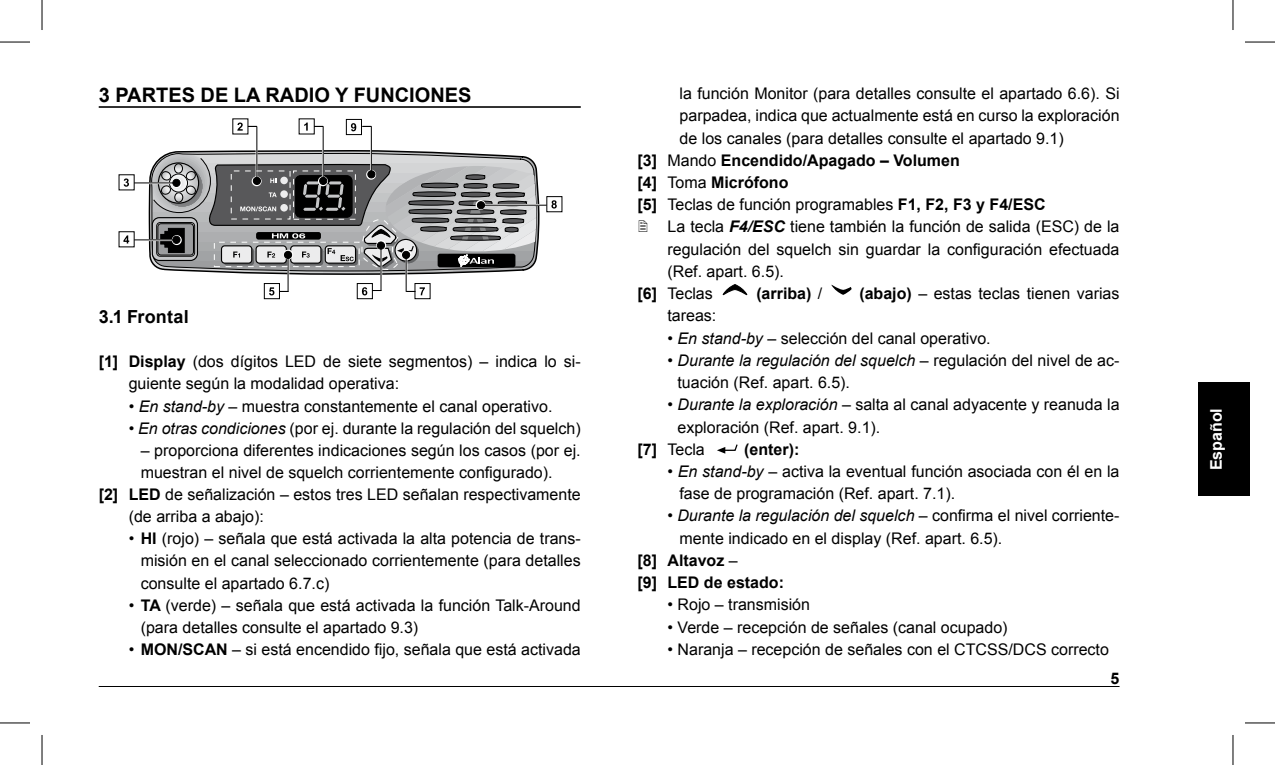
<style>
.page{position:relative;width:1275px;height:765px;background:#fff}
.page>*{position:absolute;margin:0;border:0;box-sizing:border-box;transform-origin:0 0}
.t1{font:700 20px "Arial";color:#000}
.t2{font:700 18px "Arial";color:#000}
.t3{font:16px/22px "Arial";color:#000}
.t4{font:700 16px "Arial";color:#000}
.t5{font:italic 16px "Arial";color:#000}
.t6{font:700 16px "Arial";color:#fff}
.s1{font-weight:700}
.s2{font-style:italic}
.s3{font-weight:400}
.s4{font-weight:700;font-style:italic}
.s5{font-style:normal}
</style>
<div class="page">
<div style="left:1199px;top:382px;width:51px;height:114px;background:#000"></div>
<hr style="left:99px;top:685px;width:1020px;height:1px;background:#000">
<hr style="left:99px;top:106px;width:482px;height:2px;background:#000">
<svg style="left:722px;top:284px;width:26px;height:12px"></svg>
<svg style="left:831px;top:284px;width:20px;height:11px"></svg>
<svg style="left:717px;top:444px;width:21px;height:9px"></svg>
<svg style="left:124px;top:178px;width:5px;height:9px"></svg>
<div style="left:346px;top:119px;width:16px;height:16px;border:1px solid #000"></div>
<svg style="left:351px;top:123px;width:5px;height:8px"></svg>
<svg style="left:148px;top:149px;width:392px;height:151px"></svg>
<hr style="left:322px;top:126px;width:2px;height:55px;background:#fff">
<svg style="left:304px;top:122px;width:4px;height:9px"></svg>
<hr style="left:323px;top:126px;width:1px;height:55px;background:#000">
<hr style="left:370px;top:126px;width:2px;height:49px;background:#fff">
<hr style="left:371px;top:126px;width:1px;height:49px;background:#000">
<svg style="left:237px;top:122px;width:20px;height:9px"></svg>
<hr style="left:256px;top:126px;width:1px;height:55px;background:#000">
<hr style="left:287px;top:254px;width:2px;height:38px;background:#fff">
<svg style="left:269px;top:287px;width:19px;height:8px"></svg>
<hr style="left:288px;top:254px;width:1px;height:38px;background:#000">
<div style="left:415px;top:283px;width:15px;height:15px;background:#fff"></div>
<div style="left:414px;top:283px;width:16px;height:16px;border:1px solid #000"></div>
<hr style="left:405px;top:254px;width:2px;height:38px;background:#fff">
<svg style="left:406px;top:287px;width:19px;height:8px"></svg>
<hr style="left:406px;top:254px;width:1px;height:38px;background:#000">
<div style="left:357px;top:283px;width:15px;height:15px;background:#fff"></div>
<div style="left:357px;top:283px;width:16px;height:16px;border:1px solid #000"></div>
<hr style="left:380px;top:245px;width:2px;height:46px;background:#fff">
<svg style="left:362px;top:287px;width:19px;height:8px"></svg>
<hr style="left:380px;top:245px;width:1px;height:46px;background:#000">
<hr style="left:136px;top:182px;width:41px;height:2px;background:#fff">
<hr style="left:134px;top:182px;width:43px;height:1px;background:#000">
<div style="left:546px;top:196px;width:16px;height:16px;border:1px solid #000"></div>
<svg style="left:551px;top:200px;width:6px;height:8px"></svg>
<hr style="left:480px;top:204px;width:65px;height:2px;background:#fff">
<hr style="left:480px;top:205px;width:66px;height:1px;background:#000">
<svg style="left:123px;top:235px;width:6px;height:8px"></svg>
<hr style="left:136px;top:239px;width:41px;height:2px;background:#fff">
<hr style="left:134px;top:239px;width:43px;height:1px;background:#000">
<svg style="left:152px;top:153px;width:384px;height:121px;background:#8b8c8d"></svg>
<hr style="left:0;top:42px;width:30px;height:1px;background:#000">
<hr style="left:1245px;top:42px;width:30px;height:1px;background:#000">
<hr style="left:0;top:722px;width:30px;height:1px;background:#000">
<hr style="left:1245px;top:722px;width:30px;height:1px;background:#000">
<hr style="left:42px;top:0;width:1px;height:30px;background:#000">
<hr style="left:42px;top:734px;width:1px;height:30px;background:#000">
<hr style="left:1232px;top:0;width:1px;height:30px;background:#000">
<hr style="left:1232px;top:734px;width:1px;height:30px;background:#000">
<p class="t1" style="left:99px;top:82px;width:161px">3 PARTES DE LARA</p>
<p class="t1" style="left:294px;top:82px;width:179px">DIO Y FUNCION ES</p>
<p class="t2" style="left:99px;top:305px;width:91px">3.1 Frontal</p>
<p class="t3" style="left:129px;top:351px;width:453px;text-indent:-30px"><span class="s1">[1 ] Display</span> (dos dígitos LED de siete segmentos) – indica lo si&shy;guiente según la modalidad operativa:</p>
<p class="t3" style="left:129px;top:395px;width:425px">• <span class="s2">En stand-by</span> – muestra constantemente el canal operativo.</p>
<p class="t3" style="left:129px;top:417px;width:453px">• <span class="s2">En otras condiciones</span> (por ej. durante la regulación del squelch)</p>
<p class="t3" style="left:141px;top:439px;width:441px">– proporciona diferentes indicaciones según los casos (por ej.</p>
<p class="t3" style="left:141px;top:461px;width:413px">muestran el nivel de squelch corrientemente configurado).</p>
<p class="t3" style="left:99px;top:483px;width:483px"><span class="s1">[2] LED</span> de señalización – estos tres LED señalan respectivamente</p>
<p class="t3" style="left:129px;top:505px;width:137px">(de arriba a abajo):</p>
<p class="t3" style="left:141px;top:527px;width:441px;text-align:justify;text-indent:-12px">• <span class="s1">HI</span> (rojo) – señala que está activada la alta potencia de trans&shy;misión en el canal seleccionado corrientemente (para detalles consulte el apartado 6.7.c)</p>
<p class="t3" style="left:141px;top:594px;width:441px;text-indent:-12px">• <span class="s1">TA</span> (verde) – señala que está activada la función Talk-Around (para detalles consulte el apartado 9.3)</p>
<p class="t4" style="left:129px;top:638px;width:25px"><span class="s3">•</span> MON</p>
<p class="t3" style="left:178px;top:638px;width:404px"><span class="s1">/SCAN</span> – si está encendido fijo, señala que está activada</p>
<p class="t3" style="left:679px;top:83px;width:441px">la función Monitor (para detalles consulte el apartado 6.6). Si</p>
<p class="t3" style="left:679px;top:105px;width:441px">parpadea, indica que actualmente está en curso la exploración</p>
<p class="t3" style="left:679px;top:127px;width:386px">de los canales (para detalles consulte el apartado 9.1)</p>
<p class="t4" style="left:637px;top:149px;width:324px">[3] <span class="s3">Mando</span> Encendido/Apagado – Volumen</p>
<p class="t4" style="left:637px;top:172px;width:152px">[4] <span class="s3">Toma</span> Micrófono</p>
<p class="t3" style="left:637px;top:194px;width:409px"><span class="s1">[5]</span> Teclas de función programables <span class="s1">F1 , F2, F3 y F4/ESC</span></p>
<p class="t3" style="left:667px;top:216px;width:453px">La tecla <span class="s4">F4/ESC</span> tiene también la función de salida (ESC) de la</p>
<p class="t3" style="left:667px;top:238px;width:453px">regulación del squelch sin guardar la configuración efectuada</p>
<p class="t3" style="left:667px;top:260px;width:118px">(Ref. apart. 6.5).</p>
<p class="t3" style="left:637px;top:282px;width:77px"><span class="s1">[6]</span> Teclas</p>
<p class="t4" style="left:756px;top:283px;width:68px">(arriba) <span class="s3">/</span></p>
<p class="t3" style="left:859px;top:282px;width:262px"><span class="s1">(abajo)</span> – estas teclas tienen varias</p>
<p class="t3" style="left:667px;top:305px;width:50px">tareas:</p>
<p class="t3" style="left:667px;top:327px;width:325px">• <span class="s2">En stand-by</span> – selección del canal operativo.</p>
<p class="t3" style="left:677px;top:349px;width:443px;text-indent:-10px">• <span class="s2">Durante la regulación del squelch</span> – regulación del nivel de ac&shy;tuación (Ref. apart. 6.5).</p>
<p class="t3" style="left:667px;top:394px;width:453px">• <span class="s2">Durante la exploración</span> – salta al canal adyacente y reanuda la</p>
<p class="t3" style="left:677px;top:416px;width:204px">exploración (Ref. apart. 9.1).</p>
<p class="t3" style="left:637px;top:438px;width:69px"><span class="s1">[7]</span> Tecla</p>
<p class="t4" style="left:744px;top:438px;width:57px">(enter):</p>
<p class="t3" style="left:679px;top:460px;width:441px;text-indent:-12px">• <span class="s2">En stand-by</span> – activa la eventual función asociada con él en la fase de programación (Ref. apart. 7.1).</p>
<p class="t5" style="left:667px;top:505px;width:453px"><span class="s5">•</span> Durante la regulación del squelch <span class="s5">– confirma el nivel corriente-</span></p>
<p class="t3" style="left:679px;top:527px;width:324px">mente indicado en el display (Ref. apart. 6.5).</p>
<p class="t4" style="left:637px;top:549px;width:102px">[8] Altavoz <span class="s3">–</span></p>
<p class="t4" style="left:637px;top:571px;width:148px">[9] LED de estado:</p>
<p class="t3" style="left:667px;top:593px;width:144px">• Rojo – transmisión</p>
<p class="t3" style="left:667px;top:616px;width:341px">• Verde – recepción de señales (canal ocupado)</p>
<p class="t3" style="left:667px;top:638px;width:443px">• Naranja – recepción de señales con el CTCSS/DCS correcto</p>
<p class="t6" style="left:1205px;top:470px;width:64px;rotate:-90deg">Español</p>
</div>
